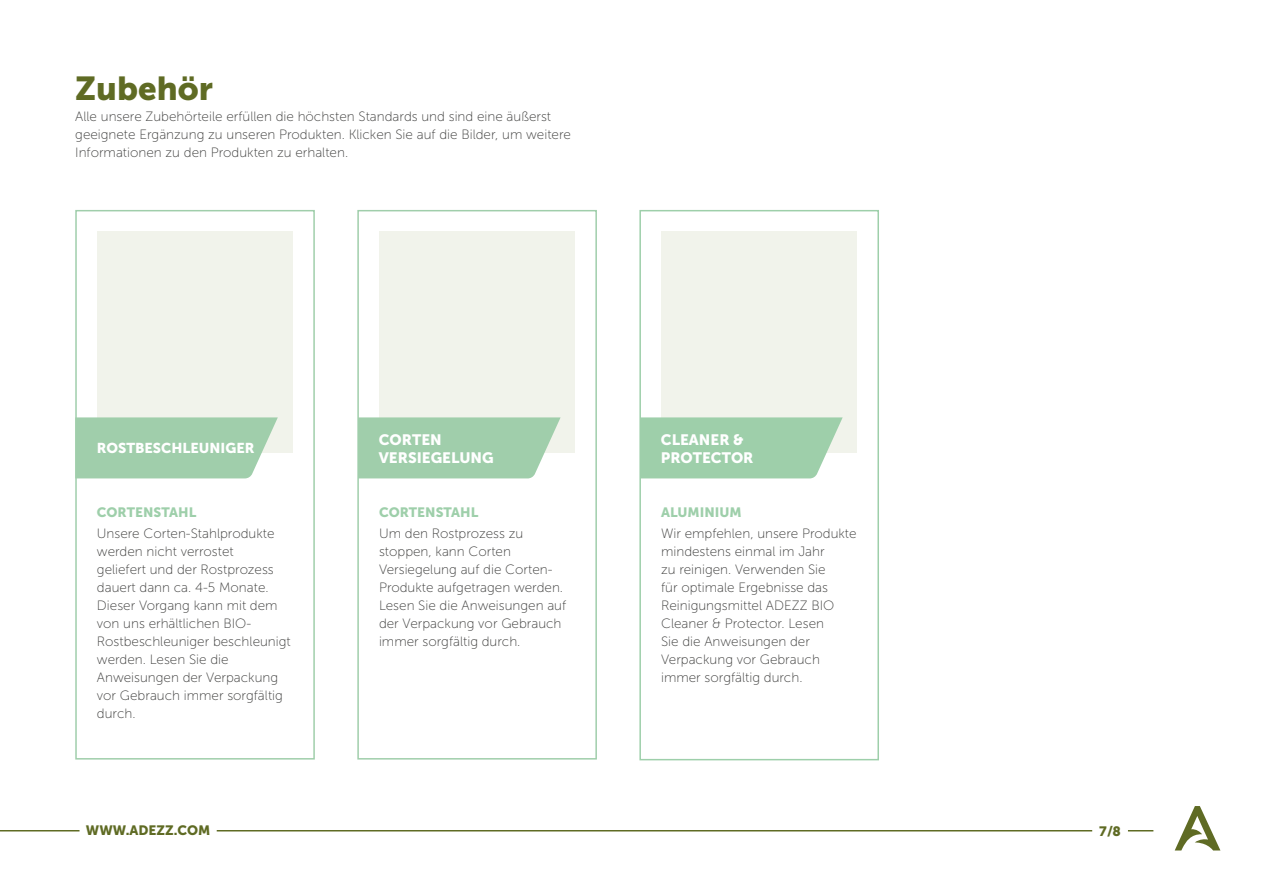
<style>
.page{position:relative;width:1263px;height:893px;background:#fff}
.page>*{position:absolute;margin:0;border:0;box-sizing:border-box;transform-origin:0 0}
.t1{font:33px "Museo Sans 900";color:#5f6b24}
.t2{font:15px/18px "Museo Sans 900";color:#fff}
.t3{font:14.25px "Museo Sans 900";color:#fff}
.t4{font:13.5px/18px "Museo Sans 100";color:#3c3c3b}
.t5{font:13.5px "Museo Sans 900";color:#9ecfaa}
.t6{font:13.5px "Museo Sans 900";color:#5f6b24}
</style>
<div class="page">
<svg style="left:1175px;top:806px;width:45px;height:44px"></svg>
<svg style="left:1128px;top:830px;width:25px;height:1px"></svg>
<hr style="left:0;top:830px;width:80px;height:1px;background:#5f6b24">
<hr style="left:217px;top:830px;width:875px;height:1px;background:#5f6b24">
<div style="left:97px;top:231px;width:196px;height:222px;background:#f1f3eb"></div>
<div style="left:379px;top:231px;width:196px;height:222px;background:#f1f3eb"></div>
<svg style="left:360px;top:417px;width:201px;height:61px;background:#a6d1b0"></svg>
<svg style="left:78px;top:417px;width:200px;height:61px;background:#a6d1b0"></svg>
<div style="left:75px;top:210px;width:240px;height:550px;border:2px solid #a0ceab"></div>
<div style="left:357px;top:210px;width:240px;height:550px;border:2px solid #a0ceab"></div>
<div style="left:661px;top:231px;width:196px;height:222px;background:#f1f3eb"></div>
<svg style="left:642px;top:417px;width:201px;height:61px;background:#a4d2af"></svg>
<div style="left:639px;top:210px;width:240px;height:550px;border:2px solid #9ecfaa"></div>
<h1 class="t1" style="left:75px;top:70px;width:139px">Zubehör</h1>
<p class="t4" style="left:75px;top:107px;width:497px">Alle unsere Zubehörteile erfüllen die höchsten Standards und sind eine äußerst geeignete Ergänzung zu unseren Produkten. Klicken Sie auf die Bilder, um weitere<br>Informationen zu den Produkten zu erhalten.</p>
<p class="t3" style="left:97px;top:440px;width:159px">ROSTBESCHLEUNIGER</p>
<p class="t2" style="left:379px;top:430px;width:116px">CORTEN<br>VERSIEGELUNG</p>
<p class="t2" style="left:661px;top:430px;width:94px">CLEANER &amp;<br>PROTECTOR</p>
<p class="t5" style="left:97px;top:505px;width:101px">CORTENSTAHL</p>
<p class="t5" style="left:379px;top:505px;width:101px">CORTENSTAHL</p>
<p class="t5" style="left:661px;top:505px;width:82px">ALUMINIUM</p>
<p class="t4" style="left:97px;top:524px;width:195px">Unsere Corten-Stahlprodukte werden nicht verrostet<br>geliefert und der Rostprozess dauert dann ca. 4-5 Monate.<br>Dieser Vorgang kann mit dem von uns erhältlichen BIO-<br>Rostbeschleuniger beschleunigt werden. Lesen Sie die<br>Anweisungen der Verpackung vor Gebrauch immer sorgfältig durch.</p>
<p class="t4" style="left:379px;top:524px;width:189px">Um den Rostprozess zu stoppen, kann Corten<br>Versiegelung auf die Corten-<br>Produkte aufgetragen werden.<br>Lesen Sie die Anweisungen auf der Verpackung vor Gebrauch immer sorgfältig durch.</p>
<p class="t4" style="left:661px;top:524px;width:197px">Wir empfehlen, unsere Produkte mindestens einmal im Jahr<br>zu reinigen. Verwenden Sie<br>für optimale Ergebnisse das<br>Reinigungsmittel ADEZZ BIO<br>Cleaner &amp; Protector. Lesen<br>Sie die Anweisungen der<br>Verpackung vor Gebrauch immer sorgfältig durch.</p>
<p class="t6" style="left:86px;top:823px;width:126px">WWW.ADEZZ.COM</p>
<p class="t6" style="left:1099px;top:823px;width:23px">7/8</p>
</div>
